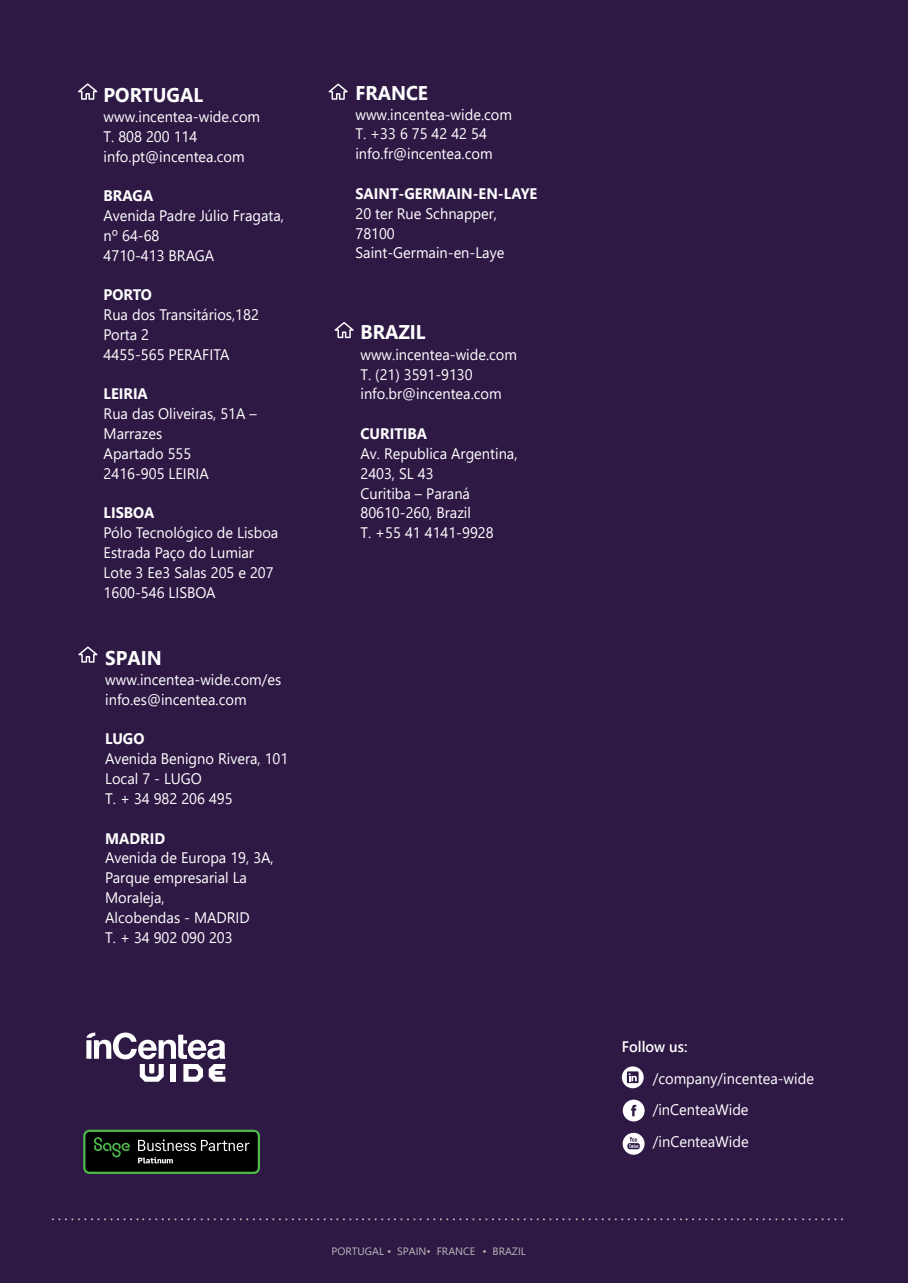
<style>
.page{position:relative;width:908px;height:1283px;background:#fff}
.page>*{position:absolute;margin:0;border:0;box-sizing:border-box;transform-origin:0 0}
.t1{font:700 19.8px "Segoe UI";color:#fff;scale:.96 1}
.t2{font:15.3px/19.8px "Segoe UI";color:#fff;scale:.96 1}
.t3{font:700 15.3px "Segoe UI";color:#fff;scale:.96 1}
.t4{font:600 15.3px "Segoe UI";color:#fff;scale:.96 1}
.t5{font:10.65px "Segoe UI Variable";color:#bababa}
</style>
<div class="page">
<div style="left:0;top:0;width:907px;height:1283px;background:#2e1945"></div>
<svg style="left:427px;top:1218px;width:369px;height:2px"></svg>
<svg style="left:802px;top:1218px;width:40px;height:2px"></svg>
<svg style="left:52px;top:1218px;width:143px;height:2px"></svg>
<svg style="left:201px;top:1218px;width:220px;height:2px"></svg>
<svg style="left:78px;top:83px;width:19px;height:17px"></svg>
<svg style="left:78px;top:646px;width:19px;height:16px"></svg>
<svg style="left:334px;top:322px;width:19px;height:16px"></svg>
<svg style="left:328px;top:83px;width:20px;height:17px"></svg>
<svg style="left:621px;top:1066px;width:22px;height:22px"></svg>
<svg style="left:622px;top:1132px;width:22px;height:22px"></svg>
<svg style="left:622px;top:1099px;width:22px;height:22px"></svg>
<svg style="left:86px;top:1032px;width:139px;height:49px"></svg>
<div style="left:171px;top:1064px;width:5px;height:17px;background:#fff"></div>
<svg style="left:83px;top:1129px;width:177px;height:45px;background:#1a291b"></svg>
<p class="t1" style="left:104px;top:76px;width:105px">PORTUGAL</p>
<p class="t2" style="left:104px;top:105px;width:164px">www.incentea-wide.com<br>T. 808 200 114 info.pt@incentea.com</p>
<p class="t3" style="left:104px;top:181px;width:53px">BRAGA</p>
<p class="t2" style="left:104px;top:204px;width:189px">Avenida Padre Júlio Fragata, nº 64-68<br>4710-413 BRAGA</p>
<p class="t3" style="left:104px;top:280px;width:52px">PORTO</p>
<p class="t2" style="left:104px;top:303px;width:163px">Rua dos Transitários,182<br>Porta 2<br>4455-565 PERAFITA</p>
<p class="t3" style="left:104px;top:379px;width:48px">LEIRIA</p>
<p class="t2" style="left:104px;top:402px;width:161px">Rua das Oliveiras, 51A –<br>Marrazes<br>Apartado 555<br>2416-905 LEIRIA</p>
<p class="t3" style="left:104px;top:498px;width:54px">LISBOA</p>
<p class="t2" style="left:104px;top:521px;width:183px">Pólo Tecnológico de Lisboa<br>Estrada Paço do Lumiar<br>Lote 3 Ee3 Salas 205 e 207<br>1600-546 LISBOA</p>
<p class="t1" style="left:105px;top:639px;width:61px">SPAIN</p>
<p class="t2" style="left:105px;top:668px;width:185px">www.incentea-wide.com/es info.es@incentea.com</p>
<p class="t3" style="left:105px;top:724px;width:42px">LUGO</p>
<p class="t2" style="left:105px;top:747px;width:192px">Avenida Benigno Rivera, 101<br>Local 7 - LUGO<br>T. + 34 982 206 495</p>
<p class="t3" style="left:105px;top:823px;width:64px">MADRID</p>
<p class="t2" style="left:105px;top:846px;width:177px">Avenida de Europa 19, 3A,<br>Parque empresarial La<br>Moraleja,<br>Alcobendas - MADRID<br>T. + 34 902 090 203</p>
<p class="t1" style="left:355px;top:74px;width:77px">FRANCE</p>
<p class="t2" style="left:355px;top:103px;width:164px">www.incentea-wide.com<br>T. +33 6 75 42 42 54 info.fr@incentea.com</p>
<p class="t3" style="left:355px;top:179px;width:191px">SAINT-GERMAIN-EN-LAYE</p>
<p class="t2" style="left:355px;top:202px;width:157px">20 ter Rue Schnapper,<br>78100<br>Saint-Germain-en-Laye</p>
<p class="t1" style="left:360px;top:313px;width:69px">BRAZIL</p>
<p class="t2" style="left:360px;top:343px;width:164px">www.incentea-wide.com<br>T. (21) 3591-9130 info.br@incentea.com</p>
<p class="t3" style="left:360px;top:419px;width:71px">CURITIBA</p>
<p class="t2" style="left:360px;top:442px;width:165px">Av. Republica Argentina,<br>2403, SL 43<br>Curitiba – Paraná<br>80610-260, Brazil<br>T. +55 41 4141-9928</p>
<p class="t5" style="left:331px;top:1243px;width:196px">PORTUGAL • SPAIN• FRANCE • BRAZIL</p>
<p class="t4" style="left:621px;top:1032px;width:70px">Follow us:</p>
<p class="t2" style="left:652px;top:1061px;width:169px;line-height:31px">/company/incentea-wide /inCenteaWide</p>
<p class="t2" style="left:652px;top:1130px;width:101px">/inCenteaWide</p>
</div>
